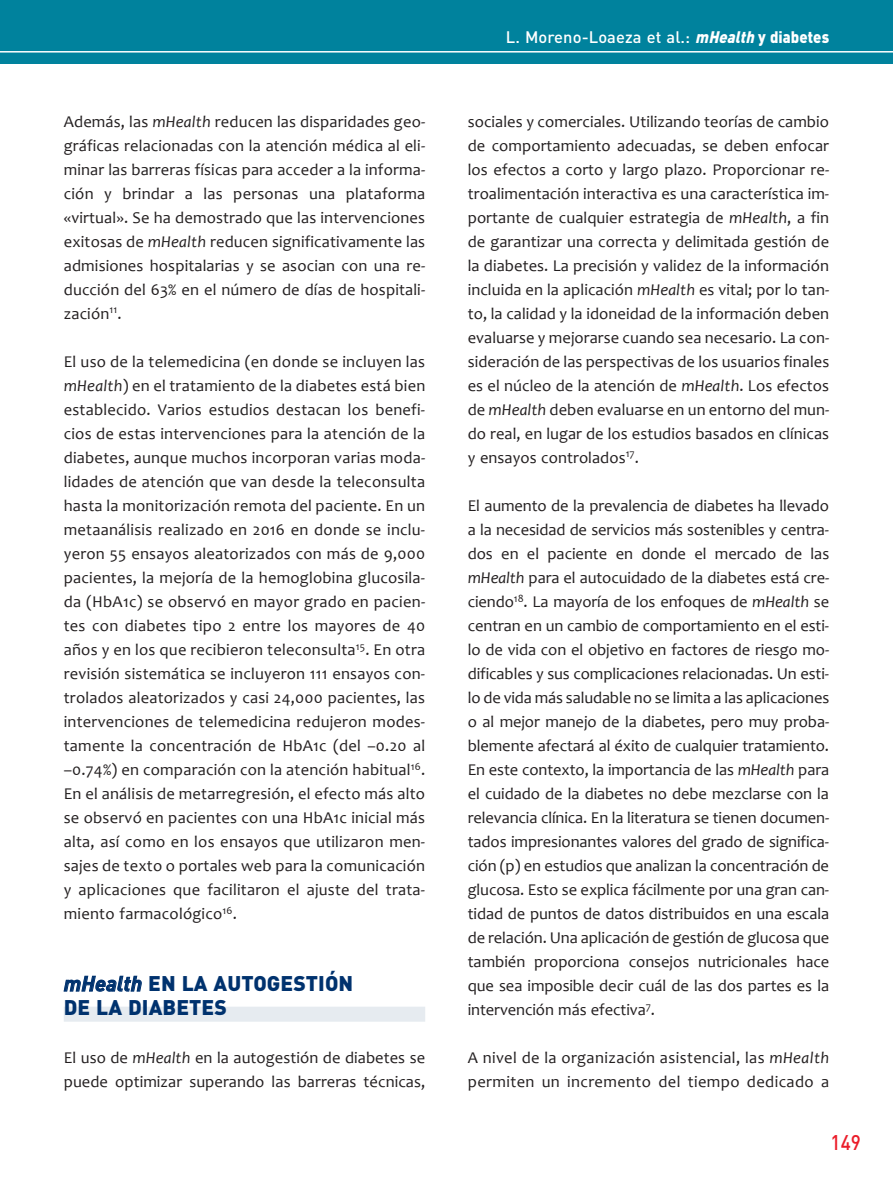
<style>
.page{position:relative;width:893px;height:1191px;background:#fff}
.page>*{position:absolute;margin:0;border:0;box-sizing:border-box;transform-origin:0 0}
.t1{font:900 21px/24px "DIN";letter-spacing:.005em;color:#00326e}
.t2{font:500 21px "DIN";color:#eb1c29;scale:.9 1}
.t3{font:16.5px/24px "Candara";letter-spacing:.005em;color:#231f20;text-align:justify}
.t4{font:16.5px/24px "Candara";letter-spacing:.025em;color:#231f20}
.t5{font:500 16.5px "DIN";letter-spacing:.005em;color:#fff}
.s1{font-style:italic}
.s2{font-weight:700;font-style:italic}
.s3{font-weight:900;font-style:italic}
.s4{font-weight:900}
</style>
<div class="page">
<div style="left:0;top:0;width:893px;height:64px;background:#00829d"></div>
<hr style="left:0;top:51px;width:893px;height:2px;background:#fff">
<div style="left:64px;top:1006px;width:361px;height:15px;background:#e6ebf0"></div>
<p class="t3" style="left:64px;top:109px;width:363px">Además, las <span class="s1">mHealth</span> reducen las disparidades geo&shy;gráficas relacionadas con la atención médica al eli&shy;minar las barreras físicas para acceder a la informa&shy;ción y brindar a las personas una plataforma «virtual». Se ha demostrado que las intervenciones exitosas de <span class="s1">mHealth</span> reducen significativamente las admisiones hospitalarias y se asocian con una re&shy;ducción del 63% en el número de días de hospitali&shy;zación<sup>11</sup>.</p>
<p class="t3" style="left:64px;top:349px;width:363px">El uso de la telemedicina (en donde se incluyen las <span class="s1">mHealth</span>) en el tratamiento de la diabetes está bien establecido. Varios estudios destacan los benefi&shy;cios de estas intervenciones para la atención de la diabetes, aunque muchos incorporan varias moda&shy;lidades de atención que van desde la teleconsulta hasta la monitorización remota del paciente. En un metaanálisis realizado en 2016 en donde se inclu&shy;yeron 55 ensayos aleatorizados con más de 9,000 pacientes, la mejoría de la hemoglobina glucosila&shy;da (HbA1c) se observó en mayor grado en pacien&shy;tes con diabetes tipo 2 entre los mayores de 40 años y en los que recibieron teleconsulta<sup>15</sup>. En otra revisión sistemática se incluyeron 111 ensayos con&shy;trolados aleatorizados y casi 24,000 pacientes, las intervenciones de telemedicina redujeron modes&shy;tamente la concentración de HbA1c (del –0.20 al –0.74%) en comparación con la atención habitual<sup>16</sup>.<br>En el análisis de metarregresión, el efecto más alto se observó en pacientes con una HbA1c inicial más alta, así como en los ensayos que utilizaron men&shy;sajes de texto o portales web para la comunicación y aplicaciones que facilitaron el ajuste del trata&shy;miento farmacológico<sup>16</sup>.</p>
<p class="t1" style="left:64px;top:970px;width:291px"><span class="s2">mHealth</span> EN LA AUTOGESTIÓN<br>DE LA DIABETES</p>
<p class="t3" style="left:64px;top:1045px;width:363px">El uso de <span class="s1">mHealth</span> en la autogestión de diabetes se puede optimizar superando las barreras técnicas,</p>
<p class="t5" style="left:506px;top:26px;width:325px">L. Moreno-Loaeza et al.: <span class="s3">mHealth</span> <span class="s4">y diabetes</span></p>
<p class="t3" style="left:468px;top:109px;width:363px">sociales y comerciales. Utilizando teorías de cambio de comportamiento adecuadas, se deben enfocar los efectos a corto y largo plazo. Proporcionar re&shy;troalimentación interactiva es una característica im&shy;portante de cualquier estrategia de <span class="s1">mHealth</span>, a fin de garantizar una correcta y delimitada gestión de la diabetes. La precisión y validez de la información incluida en la aplicación <span class="s1">mHealth</span> es vital; por lo tan&shy;to, la calidad y la idoneidad de la información deben evaluarse y mejorarse cuando sea necesario. La con&shy;sideración de las perspectivas de los usuarios finales es el núcleo de la atención de <span class="s1">mHealth</span>. Los efectos de <span class="s1">mHealth</span> deben evaluarse en un entorno del mun&shy;do real, en lugar de los estudios basados en clínicas y ensayos controlados<sup>17</sup>.</p>
<p class="t3" style="left:468px;top:493px;width:363px">El aumento de la prevalencia de diabetes ha llevado a la necesidad de servicios más sostenibles y centra&shy;dos en el paciente en donde el mercado de las <span class="s1">mHealth</span> para el autocuidado de la diabetes está cre&shy;ciendo<sup>18</sup>. La mayoría de los enfoques de <span class="s1">mHealth</span> se centran en un cambio de comportamiento en el esti&shy;lo de vida con el objetivo en factores de riesgo mo&shy;dificables y sus complicaciones relacionadas. Un esti&shy;lo de vida más saludable no se limita a las aplicaciones o al mejor manejo de la diabetes, pero muy proba&shy;blemente afectará al éxito de cualquier tratamiento.<br>En este contexto, la importancia de las <span class="s1">mHealth</span> para el cuidado de la diabetes no debe mezclarse con la relevancia clínica. En la literatura se tienen documen&shy;tados impresionantes valores del grado de significa&shy;ción (p) en estudios que analizan la concentración de glucosa. Esto se explica fácilmente por una gran can&shy;tidad de puntos de datos distribuidos en una escala de relación. Una aplicación de gestión de glucosa que también proporciona consejos nutricionales hace que sea imposible decir cuál de las dos partes es la intervención más efectiva<sup>7</sup>.</p>
<p class="t4" style="left:468px;top:1045px;width:363px">A nivel de la organización asistencial, las <span class="s1">mHealth </span>permiten un incremento del tiempo dedicado a</p>
<p class="t2" style="left:830px;top:1129px;width:35px">149</p>
</div>
